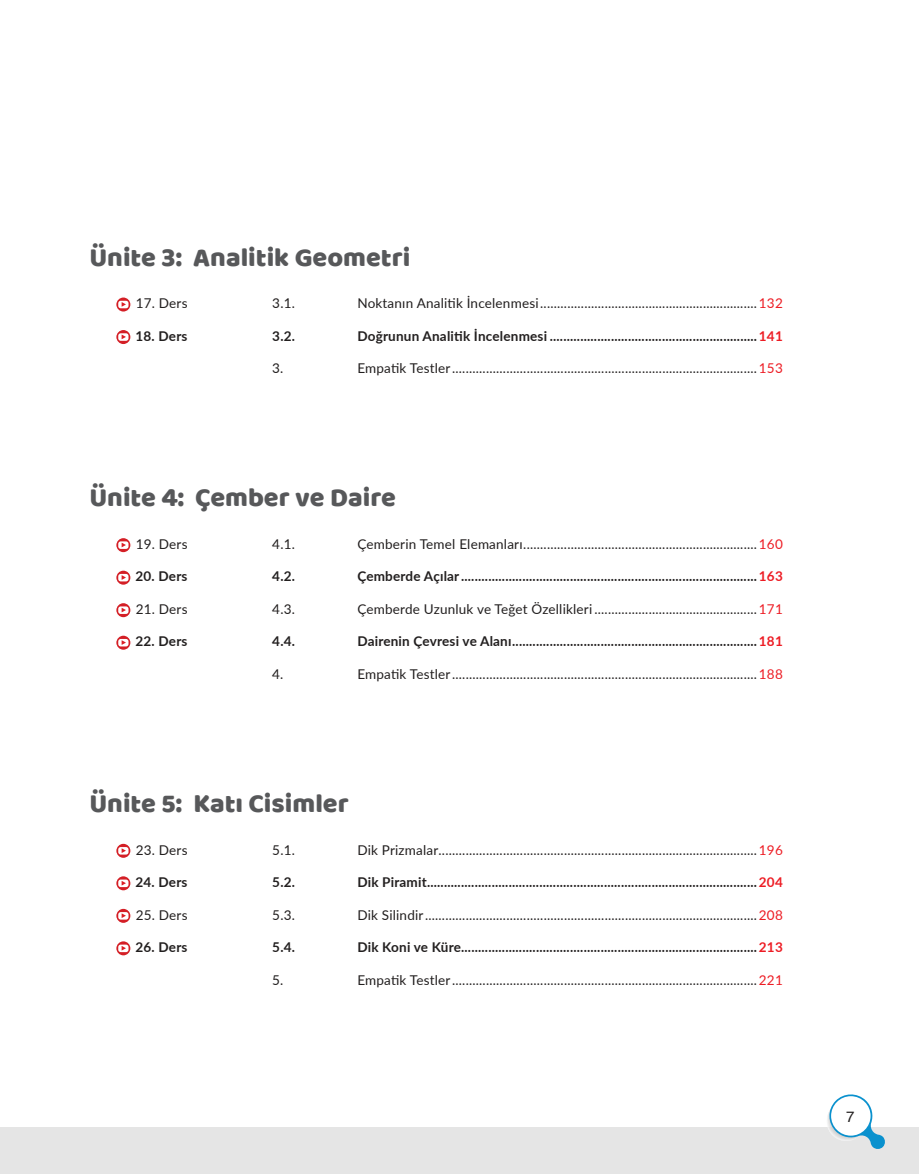
<style>
.page{position:relative;width:919px;height:1174px;background:#fff}
.page>*{position:absolute;margin:0;border:0;box-sizing:border-box;transform-origin:0 0}
.t1{font:27px "Baloo";color:#57585a}
.t2{font:15px "Helvetica";color:#221f1f}
.t3{font:13.5px "Lato";letter-spacing:.015em;color:#221f1f}
.t4{font:700 13.5px "Lato";letter-spacing:.015em;color:#221f1f}
.s1{color:#ed1c24}
</style>
<div class="page">
<div style="left:0;top:1127px;width:12px;height:47px;background:#e5e5e5"></div>
<div style="left:13px;top:1127px;width:905px;height:47px;background:#e5e5e5"></div>
<svg style="left:827px;top:1094px;width:58px;height:55px"></svg>
<div style="left:831px;top:1096px;width:39px;height:39px;background:#fff;border-radius:50%"></div>
<svg style="left:116px;top:297px;width:15px;height:15px"></svg>
<div style="left:115px;top:296px;width:17px;height:17px;border:2px solid #fff;border-radius:50%"></div>
<svg style="left:118px;top:301px;width:10px;height:7px"></svg>
<svg style="left:122px;top:302px;width:4px;height:5px"></svg>
<svg style="left:116px;top:329px;width:15px;height:16px"></svg>
<div style="left:115px;top:328px;width:17px;height:17px;border:2px solid #fff;border-radius:50%"></div>
<svg style="left:118px;top:333px;width:10px;height:8px"></svg>
<svg style="left:122px;top:334px;width:4px;height:5px"></svg>
<svg style="left:116px;top:537px;width:15px;height:16px"></svg>
<div style="left:115px;top:536px;width:17px;height:17px;border:2px solid #fff;border-radius:50%"></div>
<svg style="left:118px;top:541px;width:10px;height:8px"></svg>
<svg style="left:122px;top:543px;width:4px;height:4px"></svg>
<svg style="left:116px;top:570px;width:15px;height:15px"></svg>
<div style="left:115px;top:569px;width:17px;height:17px;border:2px solid #fff;border-radius:50%"></div>
<svg style="left:118px;top:574px;width:10px;height:7px"></svg>
<svg style="left:122px;top:575px;width:4px;height:5px"></svg>
<svg style="left:116px;top:602px;width:15px;height:16px"></svg>
<div style="left:115px;top:601px;width:17px;height:17px;border:2px solid #fff;border-radius:50%"></div>
<svg style="left:118px;top:606px;width:10px;height:8px"></svg>
<svg style="left:122px;top:608px;width:4px;height:4px"></svg>
<svg style="left:116px;top:635px;width:15px;height:15px"></svg>
<div style="left:115px;top:634px;width:17px;height:17px;border:2px solid #fff;border-radius:50%"></div>
<svg style="left:118px;top:639px;width:10px;height:7px"></svg>
<svg style="left:122px;top:640px;width:4px;height:5px"></svg>
<svg style="left:116px;top:843px;width:15px;height:15px"></svg>
<div style="left:115px;top:842px;width:17px;height:17px;border:2px solid #fff;border-radius:50%"></div>
<svg style="left:118px;top:847px;width:10px;height:7px"></svg>
<svg style="left:122px;top:848px;width:4px;height:5px"></svg>
<svg style="left:116px;top:875px;width:15px;height:16px"></svg>
<div style="left:115px;top:874px;width:17px;height:17px;border:2px solid #fff;border-radius:50%"></div>
<svg style="left:118px;top:879px;width:10px;height:8px"></svg>
<svg style="left:122px;top:881px;width:4px;height:4px"></svg>
<svg style="left:116px;top:908px;width:15px;height:15px"></svg>
<div style="left:115px;top:907px;width:17px;height:17px;border:2px solid #fff;border-radius:50%"></div>
<svg style="left:118px;top:912px;width:10px;height:7px"></svg>
<svg style="left:122px;top:913px;width:4px;height:5px"></svg>
<svg style="left:116px;top:940px;width:15px;height:16px"></svg>
<div style="left:115px;top:939px;width:17px;height:18px;border:2px solid #fff;border-radius:50%"></div>
<svg style="left:118px;top:944px;width:10px;height:8px"></svg>
<svg style="left:122px;top:946px;width:4px;height:4px"></svg>
<h1 class="t1" style="left:89px;top:243px;width:322px">Ünite 3: Analitik Geometri</h1>
<p class="t3" style="left:136px;top:294px;width:53px">17. Ders</p>
<p class="t3" style="left:272px;top:294px;width:24px">3.1.</p>
<p class="t3" style="left:357px;top:294px;width:427px">Noktanın Analitik İncelenmesi ................................................................<span class="s1">132</span></p>
<p class="t4" style="left:135px;top:326px;width:53px">18. Ders</p>
<p class="t4" style="left:272px;top:326px;width:24px">3.2.</p>
<p class="t4" style="left:357px;top:326px;width:427px">Doğrunun Analitik İncelenmesi .............................................................<span class="s1">141</span></p>
<p class="t3" style="left:272px;top:359px;width:13px">3.</p>
<p class="t3" style="left:357px;top:359px;width:427px">Empatik Testler ..........................................................................................<span class="s1">153</span></p>
<h1 class="t1" style="left:89px;top:483px;width:308px">Ünite 4: Çember ve Daire</h1>
<p class="t3" style="left:136px;top:534px;width:53px">19. Ders</p>
<p class="t3" style="left:272px;top:534px;width:24px">4.1.</p>
<p class="t3" style="left:357px;top:534px;width:427px">Çemberin Temel Elemanları .....................................................................<span class="s1">160</span></p>
<p class="t4" style="left:135px;top:566px;width:53px">20. Ders</p>
<p class="t4" style="left:272px;top:566px;width:24px">4.2.</p>
<p class="t4" style="left:357px;top:566px;width:427px">Çemberde Açılar .......................................................................................<span class="s1">163</span></p>
<p class="t3" style="left:136px;top:599px;width:53px">21. Ders</p>
<p class="t3" style="left:272px;top:599px;width:24px">4.3.</p>
<p class="t3" style="left:357px;top:599px;width:427px">Çemberde Uzunluk ve Teğet Özellikleri ................................................<span class="s1">171</span></p>
<p class="t4" style="left:135px;top:631px;width:53px">22. Ders</p>
<p class="t4" style="left:272px;top:631px;width:24px">4.4.</p>
<p class="t4" style="left:357px;top:631px;width:427px">Dairenin Çevresi ve Alanı ........................................................................<span class="s1">181</span></p>
<p class="t3" style="left:272px;top:664px;width:13px">4.</p>
<p class="t3" style="left:357px;top:664px;width:427px">Empatik Testler ..........................................................................................<span class="s1">188</span></p>
<h1 class="t1" style="left:89px;top:787px;width:261px">Ünite 5: Katı Cisimler</h1>
<p class="t3" style="left:136px;top:840px;width:53px">23. Ders</p>
<p class="t3" style="left:272px;top:840px;width:24px">5.1.</p>
<p class="t3" style="left:357px;top:840px;width:427px">Dik Prizmalar ..............................................................................................<span class="s1">196</span></p>
<p class="t4" style="left:135px;top:872px;width:53px">24. Ders</p>
<p class="t4" style="left:272px;top:872px;width:24px">5.2.</p>
<p class="t4" style="left:357px;top:872px;width:427px">Dik Piramit.................................................................................................<span class="s1">204</span></p>
<p class="t3" style="left:136px;top:905px;width:53px">25. Ders</p>
<p class="t3" style="left:272px;top:905px;width:24px">5.3.</p>
<p class="t3" style="left:357px;top:905px;width:427px">Dik Silindir ..................................................................................................<span class="s1">208</span></p>
<p class="t4" style="left:135px;top:937px;width:53px">26. Ders</p>
<p class="t4" style="left:272px;top:937px;width:24px">5.4.</p>
<p class="t4" style="left:357px;top:937px;width:427px">Dik Koni ve Küre.......................................................................................<span class="s1">213</span></p>
<p class="t3" style="left:272px;top:970px;width:13px">5.</p>
<p class="t3" style="left:357px;top:970px;width:427px">Empatik Testler ..........................................................................................<span class="s1">221</span></p>
<p class="t2" style="left:846px;top:1107px;width:10px">7</p>
</div>
